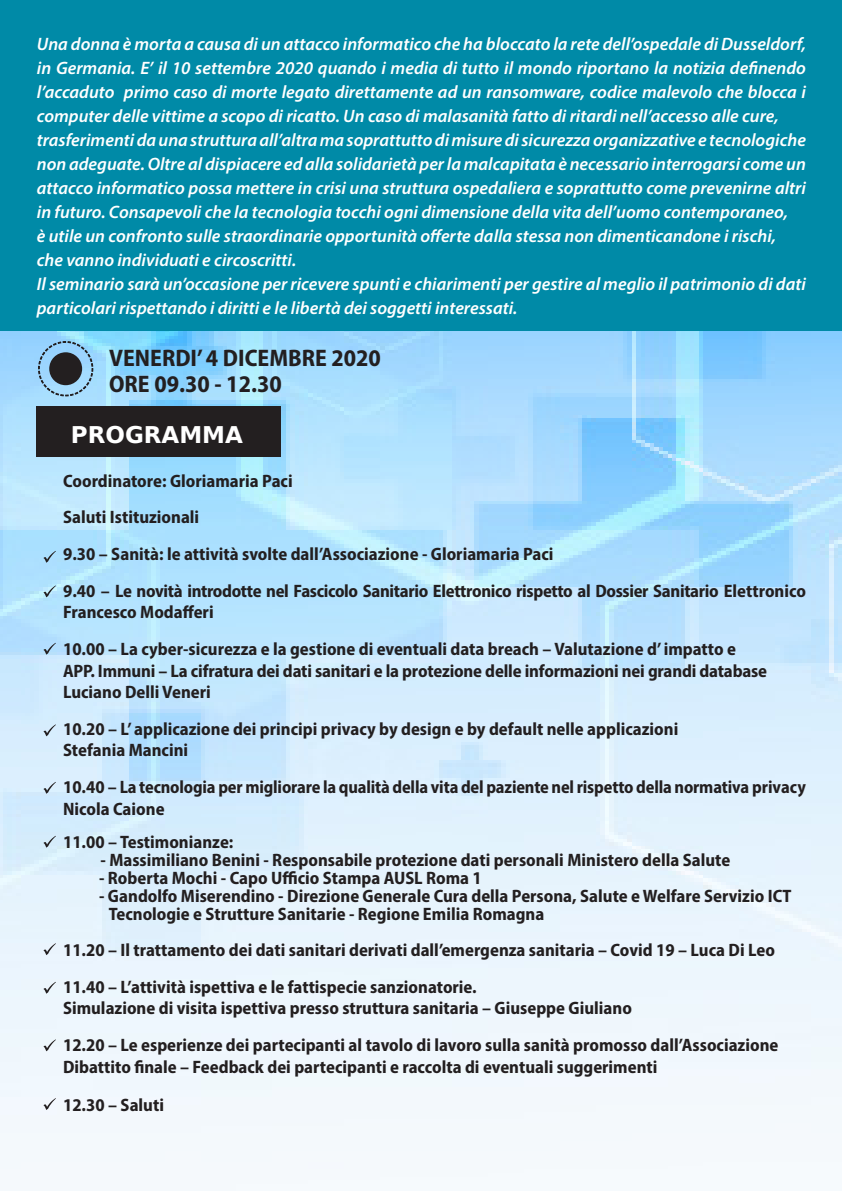
<style>
.page{position:relative;width:842px;height:1191px;background:#fff}
.page>*{position:absolute;margin:0;border:0;box-sizing:border-box;transform-origin:0 0}
.t1{font:24px "Myriad Variable Concept";letter-spacing:.17em;color:#231f20}
.t2{font:700 23px "DejaVu Sans";color:#fff}
.t3{font:italic 18px/24px "Myriad Variable Concept";letter-spacing:.17em;color:#fff}
.t4{font:18px/21.6px "Myriad Variable Concept";letter-spacing:.155em;color:#231f20}
.t5{font:18px "Myriad Variable Concept";letter-spacing:.135em;color:#231f20}
.t6{font:18px/21.6px "Myriad Variable Concept";letter-spacing:.13em;color:#231f20}
.t7{font:18px "Myriad Variable Concept";letter-spacing:.175em;color:#231f20}
</style>
<div class="page">
<img style="left:0;top:331px;width:842px;height:838px">
<div style="left:0;top:0;width:842px;height:331px;background:#008aa7"></div>
<div style="left:36px;top:407px;width:245px;height:50px;background:#231f20"></div>
<svg style="left:43px;top:585px;width:13px;height:12px"></svg>
<svg style="left:43px;top:551px;width:13px;height:12px"></svg>
<svg style="left:38px;top:341px;width:55px;height:55px;background:#7296af"></svg>
<svg style="left:43px;top:1098px;width:13px;height:12px"></svg>
<svg style="left:43px;top:724px;width:13px;height:12px"></svg>
<svg style="left:43px;top:943px;width:13px;height:12px"></svg>
<svg style="left:43px;top:835px;width:13px;height:12px"></svg>
<svg style="left:43px;top:981px;width:13px;height:12px"></svg>
<svg style="left:43px;top:1039px;width:13px;height:12px"></svg>
<svg style="left:43px;top:782px;width:13px;height:12px"></svg>
<svg style="left:43px;top:643px;width:13px;height:11px"></svg>
<p class="t3" style="left:37px;top:32px;width:769px">Una donna è morta a causa diun attacco informatico che ha bloccato la rete dell’ospedale diDusseldorf, in Germania. E’ il 10 settembre 2020 quando i media di tutto il mondo riportano la notizia definendo l’accaduto primo caso di morte legato direttamente ad un ransomware, codice malevolo che blocca i computer delle vittime a scopo diricatto. Un caso dimalasanità fatto diritardinell’accesso alle cure,</p>
<p class="t3" style="left:37px;top:128px;width:769px;text-align:justify">trasferimentida una struttura all’altra ma soprattutto dimisure disicurezza organizzative e tecnologiche non adeguate. Oltre aldispiacere ed alla solidarietà perla malcapitata è necessario interrogarsicome un attacco informatico possa mettere in crisi una struttura ospedaliera e soprattutto come prevenirne altri in futuro. Consapevoliche la tecnologia tocchiognidimensione della vita dell’uomo contemporaneo,</p>
<p class="t3" style="left:37px;top:224px;width:739px">è utile un confronto sulle straordinarie opportunità offerte dalla stessa non dimenticandone irischi,</p>
<p class="t3" style="left:37px;top:248px;width:260px">che vanno individuati e circoscritti.</p>
<p class="t3" style="left:37px;top:272px;width:769px">Ilseminario sarà un’occasione per ricevere spuntie chiarimentiper gestire almeglio ilpatrimonio didati particolari rispettando i diritti e le libertà dei soggetti interessati.</p>
<p class="t1" style="left:109px;top:344px;width:270px">VENERDI’ 4 DICEMBRE 2020</p>
<p class="t1" style="left:109px;top:370px;width:170px">ORE 09.30 - 12.30</p>
<p class="t2" style="left:71px;top:415px;width:174px">PROGRAMMA</p>
<p class="t4" style="left:63px;top:470px;width:229px">Coordinatore:Gloriamaria Paci</p>
<p class="t5" style="left:63px;top:507px;width:136px">Saluti Istituzionali</p>
<p class="t4" style="left:63px;top:543px;width:490px">9.30 – Sanità: le attività svolte dall’Associazione - Gloriamaria Paci</p>
<p class="t6" style="left:63px;top:580px;width:741px">9.40 – Le novità introdotte nel Fascicolo Sanitario Elettronico rispetto al Dossier Sanitario Elettronico<br>Francesco Modafferi</p>
<p class="t4" style="left:63px;top:638px;width:671px">10.00 – La cyber-sicurezza e la gestione di eventuali data breach – Valutazione d’ impatto e</p>
<p class="t4" style="left:63px;top:659px;width:702px">APP. Immuni– La cifratura deidatisanitarie la protezione delle informazionineigrandidatabase</p>
<p class="t4" style="left:63px;top:681px;width:147px">Luciano DelliVeneri</p>
<p class="t4" style="left:63px;top:718px;width:615px">10.20 – L’ applicazione dei principi privacy by design e by default nelle applicazioni</p>
<p class="t4" style="left:63px;top:739px;width:125px">Stefania Mancini</p>
<p class="t4" style="left:63px;top:776px;width:741px">10.40 – La tecnologia per migliorare la qualità della vita delpaziente nelrispetto della normativa privacy<br>Nicola Caione</p>
<p class="t4" style="left:63px;top:830px;width:170px">11.00 – Testimonianze:</p>
<p class="t4" style="left:100px;top:848px;width:628px">- Massimiliano Benini - Responsabile protezione dati personali Ministero della Salute</p>
<p class="t7" style="left:99px;top:867px;width:382px">- Roberta Mochi- Capo Ufficio Stampa AUSL Roma 1</p>
<p class="t4" style="left:99px;top:884px;width:691px">- Gandolfo Miserendino - Direzione Generale Cura della Persona,Salute e Welfare Servizio ICT</p>
<p class="t4" style="left:109px;top:902px;width:434px">Tecnologie e Strutture Sanitarie - Regione Emilia Romagna</p>
<p class="t4" style="left:63px;top:939px;width:710px">11.20 – Il trattamento dei dati sanitari derivati dall’emergenza sanitaria – Covid 19 – Luca Di Leo</p>
<p class="t5" style="left:63px;top:976px;width:414px">11.40 – L’attività ispettiva e le fattispecie sanzionatorie.</p>
<p class="t5" style="left:63px;top:998px;width:567px">Simulazione di visita ispettiva presso struttura sanitaria – Giuseppe Giuliano</p>
<p class="t4" style="left:63px;top:1034px;width:714px">12.20 – Le esperienze dei partecipanti al tavolo di lavoro sulla sanità promosso dall’Associazione</p>
<p class="t4" style="left:63px;top:1055px;width:594px">Dibattito finale – Feedback dei partecipanti e raccolta di eventuali suggerimenti</p>
<p class="t4" style="left:63px;top:1093px;width:101px">12.30 – Saluti</p>
</div>
